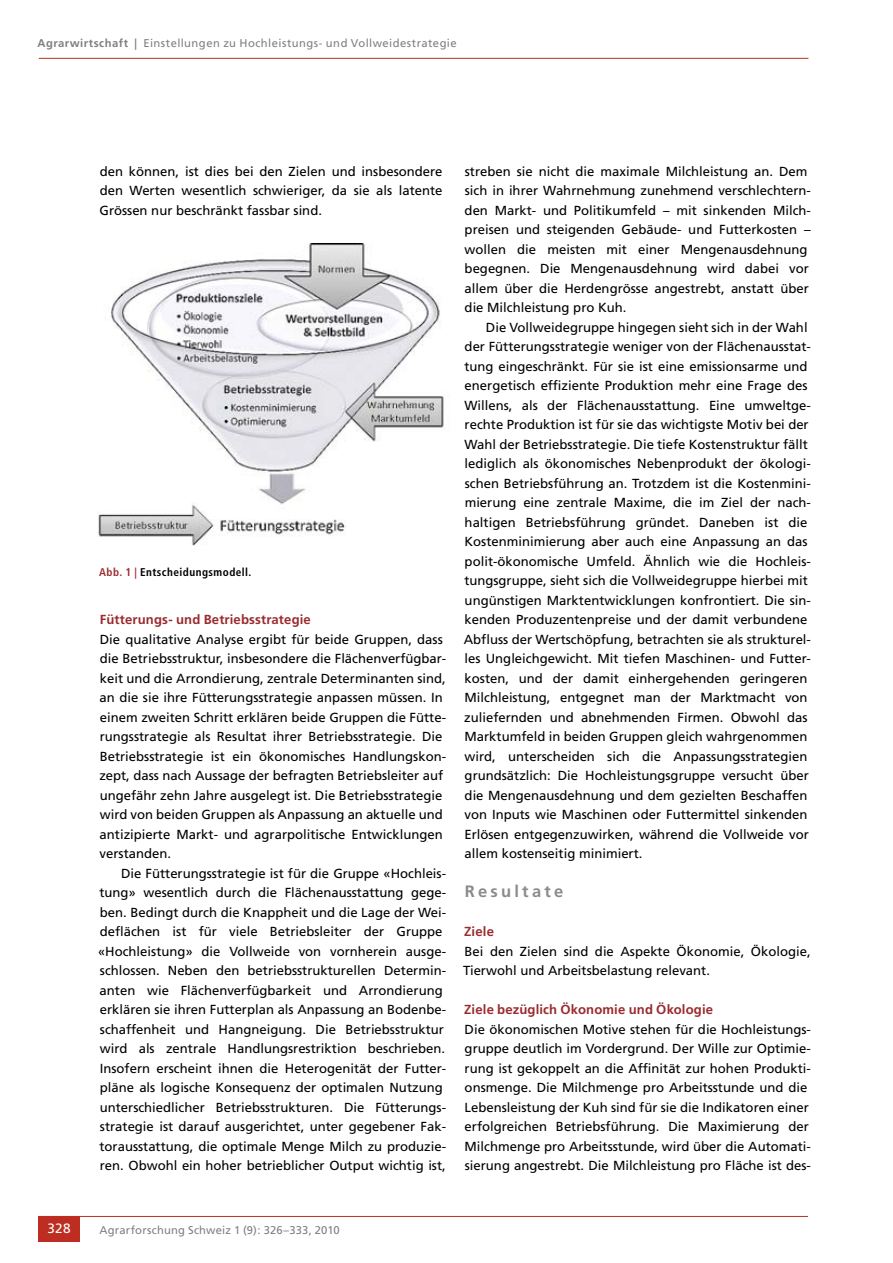
<style>
.page{position:relative;width:893px;height:1263px;background:#fff}
.page>*{position:absolute;margin:0;border:0;box-sizing:border-box;transform-origin:0 0}
.t1{font:700 16.5px "Frutiger LT Std";letter-spacing:.2em;color:#8b8b8b}
.t2{font:13.5px "Frutiger LT Std";color:#fff}
.t3{font:13.2px/19.5px "Frutiger LT Std";color:#000}
.t4{font:700 13.2px "Frutiger LT Std";letter-spacing:.01em;color:#9a2b2f}
.t5{font:11.25px "Frutiger LT Std";letter-spacing:.035em;color:#808080}
.t6{font:11.25px "Frutiger LT Std";letter-spacing:.015em;color:#808080}
.t7{font:700 condensed 11.25px "Frutiger LT Std";letter-spacing:.04em;color:#000}
.s1{font-weight:700}
.s2{color:#9a2b2f}
</style>
<div class="page">
<hr style="left:39px;top:58px;width:769px;height:1px;background:#bd2d21">
<hr style="left:38px;top:1216px;width:770px;height:1px;background:#bd2d21">
<div style="left:38px;top:1216px;width:42px;height:26px;background:#bd2d21"></div>
<img style="left:98px;top:243px;width:346px;height:303px">
<p class="t5" style="left:38px;top:36px;width:421px"><span class="s1">Agrarwirtschaft |</span> Einstellungen zu Hochleistungs- und Vollweidestrategie</p>
<p class="t3" style="left:100px;top:161px;width:345px;text-align:justify">den können, ist dies bei den Zielen und insbesondere den Werten wesentlich schwieriger, da sie als latente Grössen nur beschränkt fassbar sind.</p>
<p class="t3" style="left:464px;top:161px;width:348px">streben sie nicht die maximale Milchleistung an. Dem sich in ihrer Wahrnehmung zunehmend verschlechtern&shy;den Markt- und Politikumfeld – mit sinkenden Milch&shy;preisen und steigenden Gebäude- und Futterkosten – wollen die meisten mit einer Mengenausdehnung begegnen. Die Mengenausdehnung wird dabei vor allem über die Herdengrösse angestrebt, anstatt über die Milchleistung pro Kuh.</p>
<p class="t3" style="left:464px;top:317px;width:349px;text-indent:22px">Die Vollweidegruppe hingegen sieht sich in der Wahl der Fütterungsstrategie weniger von der Flächenausstat&shy;tung eingeschränkt. Für sie ist eine emissionsarme und energetisch effiziente Produktion mehr eine Frage des Willens, als der Flächenausstattung. Eine umweltge&shy;rechte Produktion ist für sie das wichtigste Motiv bei der Wahl der Betriebsstrategie. Die tiefe Kostenstruktur fällt lediglich als ökonomisches Nebenprodukt der ökologi&shy;schen Betriebsführung an. Trotzdem ist die Kostenmini&shy;mierung eine zentrale Maxime, die im Ziel der nach&shy;haltigen Betriebsführung gründet. Daneben ist die Kostenminimierung aber auch eine Anpassung an das polit-ökonomische Umfeld. Ähnlich wie die Hochleis&shy;tungsgruppe, sieht sich die Vollweidegruppe hierbei mit ungünstigen Marktentwicklungen konfrontiert. Die sin&shy;kenden Produzentenpreise und der damit verbundene Abfluss der Wertschöpfung, betrachten sie als strukturel&shy;les Ungleichgewicht. Mit tiefen Maschinen- und Futter&shy;kosten, und der damit einhergehenden geringeren Milchleistung, entgegnet man der Marktmacht von zuliefernden und abnehmenden Firmen. Obwohl das Marktumfeld in beiden Gruppen gleich wahrgenommen wird, unterscheiden sich die Anpassungsstrategien grundsätzlich: Die Hochleistungsgruppe versucht über die Mengenausdehnung und dem gezielten Beschaffen von Inputs wie Maschinen oder Futtermittel sinkenden Erlösen entgegenzuwirken, während die Vollweide vor allem kostenseitig minimiert.</p>
<p class="t1" style="left:465px;top:882px;width:100px">Resultate</p>
<p class="t4" style="left:464px;top:924px;width:31px">Ziele</p>
<p class="t3" style="left:463px;top:941px;width:349px">Bei den Zielen sind die Aspekte Ökonomie, Ökologie,<br>Tierwohl und Arbeitsbelastung relevant.</p>
<p class="t4" style="left:464px;top:1002px;width:250px">Ziele bezüglich Ökonomie und Ökologie</p>
<p class="t3" style="left:464px;top:1019px;width:348px">Die ökonomischen Motive stehen für die Hochleistungs&shy;gruppe deutlich im Vordergrund. Der Wille zur Optimie&shy;rung ist gekoppelt an die Affinität zur hohen Produkti&shy;onsmenge. Die Milchmenge pro Arbeitsstunde und die Lebensleistung der Kuh sind für sie die Indikatoren einer erfolgreichen Betriebsführung. Die Maximierung der Milchmenge pro Arbeitsstunde, wird über die Automati&shy;sierung angestrebt. Die Milchleistung pro Fläche ist des-</p>
<p class="t7" style="left:99px;top:565px;width:154px"><span class="s2">Abb. 1 |</span> Entscheidungsmodell.</p>
<p class="t4" style="left:100px;top:612px;width:213px">Fütterungs- und Betriebsstrategie</p>
<p class="t3" style="left:99px;top:629px;width:348px">Die qualitative Analyse ergibt für beide Gruppen, dass die Betriebsstruktur, insbesondere die Flächenverfügbar&shy;keit und die Arrondierung, zentrale Determinanten sind, an die sie ihre Fütterungsstrategie anpassen müssen. In einem zweiten Schritt erklären beide Gruppen die Fütte&shy;rungsstrategie als Resultat ihrer Betriebsstrategie. Die Betriebsstrategie ist ein ökonomisches Handlungskon&shy;zept, dass nach Aussage der befragten Betriebsleiter auf ungefähr zehn Jahre ausgelegt ist. Die Betriebsstrategie wird von beiden Gruppen als Anpassung an aktuelle und antizipierte Markt- und agrarpolitische Entwicklungen verstanden.</p>
<p class="t3" style="left:98px;top:863px;width:350px;text-indent:23px">Die Fütterungsstrategie ist für die Gruppe «Hochleis&shy;tung» wesentlich durch die Flächenausstattung gege&shy;ben. Bedingt durch die Knappheit und die Lage der Wei&shy;deflächen ist für viele Betriebsleiter der Gruppe «Hochleistung» die Vollweide von vornherein ausge&shy;schlossen. Neben den betriebsstrukturellen Determin&shy;anten wie Flächenverfügbarkeit und Arrondierung erklären sie ihren Futterplan als Anpassung an Bodenbe&shy;schaffenheit und Hangneigung. Die Betriebsstruktur wird als zentrale Handlungsrestriktion beschrieben.<br>Insofern erscheint ihnen die Heterogenität der Futter&shy;pläne als logische Konsequenz der optimalen Nutzung unterschiedlicher Betriebsstrukturen. Die Fütterungs&shy;strategie ist darauf ausgerichtet, unter gegebener Fak&shy;torausstattung, die optimale Menge Milch zu produzie&shy;ren. Obwohl ein hoher betrieblicher Output wichtig ist,</p>
<p class="t2" style="left:48px;top:1221px;width:25px">328</p>
<p class="t6" style="left:99px;top:1223px;width:242px">Agrarforschung Schweiz 1 (9): 326–333, 2010</p>
</div>
